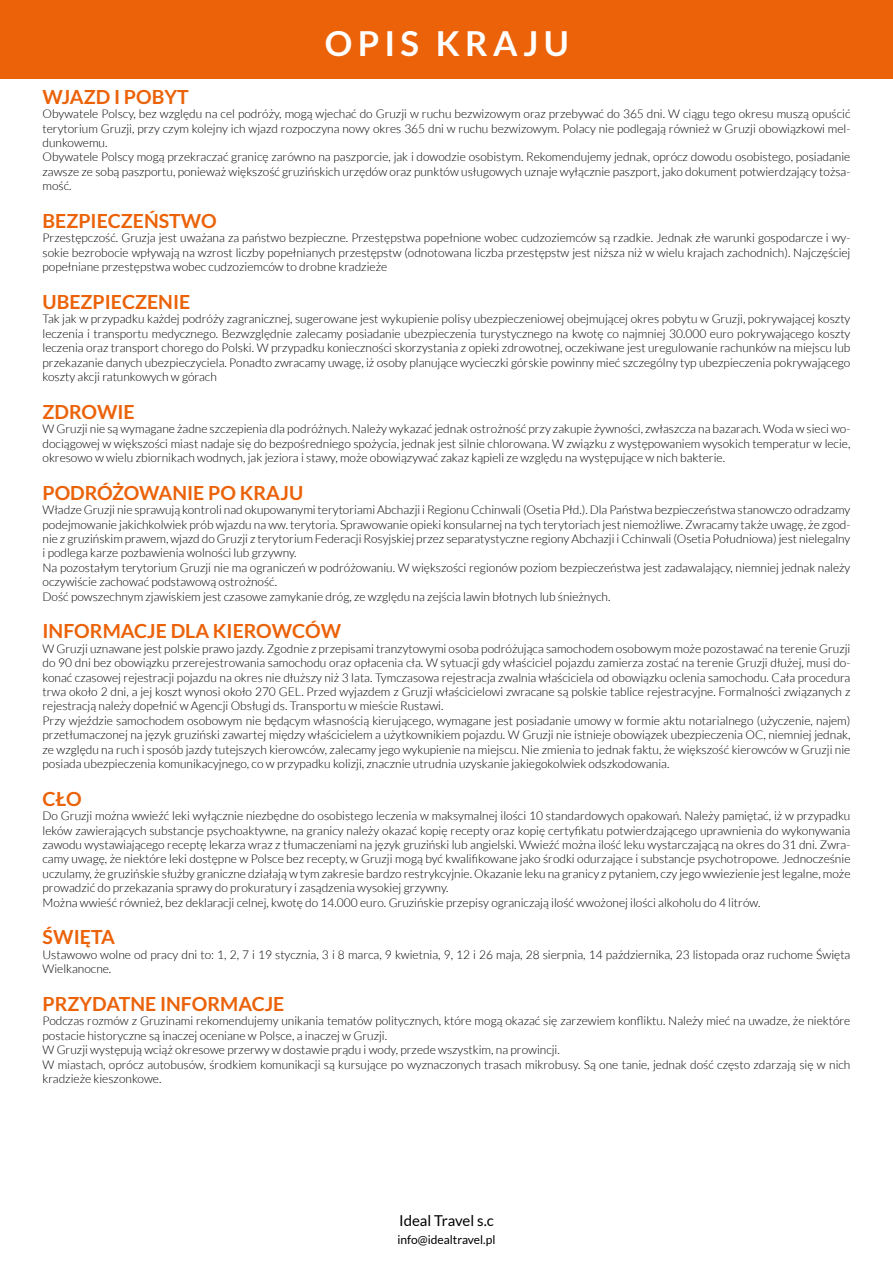
<style>
.page{position:relative;width:893px;height:1263px;background:#fff}
.page>*{position:absolute;margin:0;border:0;box-sizing:border-box;transform-origin:0 0}
.t1{font:700 34.5px "Lato";letter-spacing:.15em;color:#fff}
.t2{font:700 19.5px "Lato";color:#eb6209}
.t3{font:15px "Lato";color:#000}
.t4{font:300 12px/14.4px "Lato";color:#000}
.t5{font:12px "Lato";color:#000}
</style>
<div class="page">
<div style="left:0;top:0;width:893px;height:78px;background:#eb6209"></div>
<h1 class="t1" style="left:325px;top:24px;width:246px">OPIS KRAJU</h1>
<h2 class="t2" style="left:43px;top:85px;width:148px">WJAZD I POBYT</h2>
<p class="t4" style="left:43px;top:107px;width:809px">Obywatele Polscy, bez względu na cel podróży, mogą wjechać do Gruzji w ruchu bezwizowym oraz przebywać do 365 dni. W ciągu tego okresu muszą opuścić terytorium Gruzji, przy czym kolejny ich wjazd rozpoczyna nowy okres 365 dni w ruchu bezwizowym. Polacy nie podlegają również w Gruzji obowiązkowi mel&shy;dunkowemu.<br>Obywatele Polscy mogą przekraczać granicę zarówno na paszporcie, jak i dowodzie osobistym. Rekomendujemy jednak, oprócz dowodu osobistego, posiadanie zawsze ze sobą paszportu, ponieważ większość gruzińskich urzędów oraz punktów usługowych uznaje wyłącznie paszport, jako dokument potwierdzający tożsa&shy;mość.</p>
<h2 class="t2" style="left:43px;top:210px;width:176px">BEZPIECZEŃSTWO</h2>
<p class="t4" style="left:43px;top:231px;width:809px;text-align:justify">Przestępczość. Gruzja jest uważana za państwo bezpieczne. Przestępstwa popełnione wobec cudzoziemców są rzadkie. Jednak złe warunki gospodarcze i wy&shy;sokie bezrobocie wpływają na wzrost liczby popełnianych przestępstw (odnotowana liczba przestępstw jest niższa niż w wielu krajach zachodnich). Najczęściej popełniane przestępstwa wobec cudzoziemców to drobne kradzieże</p>
<h2 class="t2" style="left:43px;top:291px;width:149px">UBEZPIECZENIE</h2>
<p class="t4" style="left:43px;top:312px;width:809px;text-align:justify">Tak jak w przypadku każdej podróży zagranicznej, sugerowane jest wykupienie polisy ubezpieczeniowej obejmującej okres pobytu w Gruzji, pokrywającej koszty leczenia i transportu medycznego. Bezwzględnie zalecamy posiadanie ubezpieczenia turystycznego na kwotę co najmniej 30.000 euro pokrywającego koszty leczenia oraz transport chorego do Polski. W przypadku konieczności skorzystania z opieki zdrowotnej, oczekiwane jest uregulowanie rachunków na miejscu lub przekazanie danych ubezpieczyciela. Ponadto zwracamy uwagę, iż osoby planujące wycieczki górskie powinny mieć szczególny typ ubezpieczenia pokrywającego koszty akcji ratunkowych w górach</p>
<h2 class="t2" style="left:43px;top:400px;width:94px">ZDROWIE</h2>
<p class="t4" style="left:43px;top:422px;width:809px;text-align:justify">W Gruzji nie są wymagane żadne szczepienia dla podróżnych. Należy wykazać jednak ostrożność przy zakupie żywności, zwłaszcza na bazarach. Woda w sieci wo&shy;dociągowej w większości miast nadaje się do bezpośredniego spożycia, jednak jest silnie chlorowana. W związku z występowaniem wysokich temperatur w lecie, okresowo w wielu zbiornikach wodnych, jak jeziora i stawy, może obowiązywać zakaz kąpieli ze względu na występujące w nich bakterie.</p>
<h2 class="t2" style="left:43px;top:481px;width:262px">PODRÓŻOWANIE PO KRAJU</h2>
<p class="t4" style="left:43px;top:503px;width:809px">Władze Gruzji nie sprawują kontroli nad okupowanymi terytoriami Abchazji i Regionu Cchinwali (Osetia Płd.). Dla Państwa bezpieczeństwa stanowczo odradzamy podejmowanie jakichkolwiek prób wjazdu na ww. terytoria. Sprawowanie opieki konsularnej na tych terytoriach jest niemożliwe. Zwracamy także uwagę, że zgod&shy;nie z gruzińskim prawem, wjazd do Gruzji z terytorium Federacji Rosyjskiej przez separatystyczne regiony Abchazji i Cchinwali (Osetia Południowa) jest nielegalny i podlega karze pozbawienia wolności lub grzywny.<br>Na pozostałym terytorium Gruzji nie ma ograniczeń w podróżowaniu. W większości regionów poziom bezpieczeństwa jest zadawalający, niemniej jednak należy oczywiście zachować podstawową ostrożność.<br>Dość powszechnym zjawiskiem jest czasowe zamykanie dróg, ze względu na zejścia lawin błotnych lub śnieżnych.</p>
<h2 class="t2" style="left:43px;top:620px;width:300px">INFORMACJE DLA KIEROWCÓW</h2>
<p class="t4" style="left:43px;top:641px;width:809px">W Gruzji uznawane jest polskie prawo jazdy. Zgodnie z przepisami tranzytowymi osoba podróżująca samochodem osobowym może pozostawać na terenie Gruzji do 90 dni bez obowiązku przerejestrowania samochodu oraz opłacenia cła. W sytuacji gdy właściciel pojazdu zamierza zostać na terenie Gruzji dłużej, musi do&shy;konać czasowej rejestracji pojazdu na okres nie dłuższy niż 3 lata. Tymczasowa rejestracja zwalnia właściciela od obowiązku oclenia samochodu. Cała procedura trwa około 2 dni, a jej koszt wynosi około 270 GEL. Przed wyjazdem z Gruzji właścicielowi zwracane są polskie tablice rejestracyjne. Formalności związanych z rejestracją należy dopełnić w Agencji Obsługi ds. Transportu w mieście Rustawi.<br>Przy wjeździe samochodem osobowym nie będącym własnością kierującego, wymagane jest posiadanie umowy w formie aktu notarialnego (użyczenie, najem) przetłumaczonej na język gruziński zawartej między właścicielem a użytkownikiem pojazdu. W Gruzji nie istnieje obowiązek ubezpieczenia OC, niemniej jednak, ze względu na ruch i sposób jazdy tutejszych kierowców, zalecamy jego wykupienie na miejscu. Nie zmienia to jednak faktu, że większość kierowców w Gruzji nie posiada ubezpieczenia komunikacyjnego, co w przypadku kolizji, znacznie utrudnia uzyskanie jakiegokolwiek odszkodowania.</p>
<h2 class="t2" style="left:43px;top:787px;width:41px">CŁO</h2>
<p class="t4" style="left:43px;top:809px;width:809px">Do Gruzji można wwieźć leki wyłącznie niezbędne do osobistego leczenia w maksymalnej ilości 10 standardowych opakowań. Należy pamiętać, iż w przypadku leków zawierających substancje psychoaktywne, na granicy należy okazać kopię recepty oraz kopię certyfikatu potwierdzającego uprawnienia do wykonywania zawodu wystawiającego receptę lekarza wraz z tłumaczeniami na język gruziński lub angielski. Wwieźć można ilość leku wystarczającą na okres do 31 dni. Zwra&shy;camy uwagę, że niektóre leki dostępne w Polsce bez recepty, w Gruzji mogą być kwalifikowane jako środki odurzające i substancje psychotropowe. Jednocześnie uczulamy, że gruzińskie służby graniczne działają w tym zakresie bardzo restrykcyjnie. Okazanie leku na granicy z pytaniem, czy jego wwiezienie jest legalne, może prowadzić do przekazania sprawy do prokuratury i zasądzenia wysokiej grzywny.<br>Można wwieść również, bez deklaracji celnej, kwotę do 14.000 euro. Gruzińskie przepisy ograniczają ilość wwożonej ilości alkoholu do 4 litrów.</p>
<h2 class="t2" style="left:43px;top:926px;width:74px">ŚWIĘTA</h2>
<p class="t4" style="left:43px;top:947px;width:809px">Ustawowo wolne od pracy dni to: 1, 2, 7 i 19 stycznia, 3 i 8 marca, 9 kwietnia, 9, 12 i 26 maja, 28 sierpnia, 14 października, 23 listopada oraz ruchome Święta<br>Wielkanocne.</p>
<h2 class="t2" style="left:43px;top:993px;width:243px">PRZYDATNE INFORMACJE</h2>
<p class="t4" style="left:43px;top:1014px;width:809px">Podczas rozmów z Gruzinami rekomendujemy unikania tematów politycznych, które mogą okazać się zarzewiem konfliktu. Należy mieć na uwadze, że niektóre postacie historyczne są inaczej oceniane w Polsce, a inaczej w Gruzji.<br>W Gruzji występują wciąż okresowe przerwy w dostawie prądu i wody, przede wszystkim, na prowincji.<br>W miastach, oprócz autobusów, środkiem komunikacji są kursujące po wyznaczonych trasach mikrobusy. Są one tanie, jednak dość często zdarzają się w nich kradzieże kieszonkowe.</p>
<p class="t3" style="left:399px;top:1212px;width:96px">Ideal Travel s.c</p>
<p class="t5" style="left:397px;top:1233px;width:100px">info@idealtravel.pl</p>
</div>
